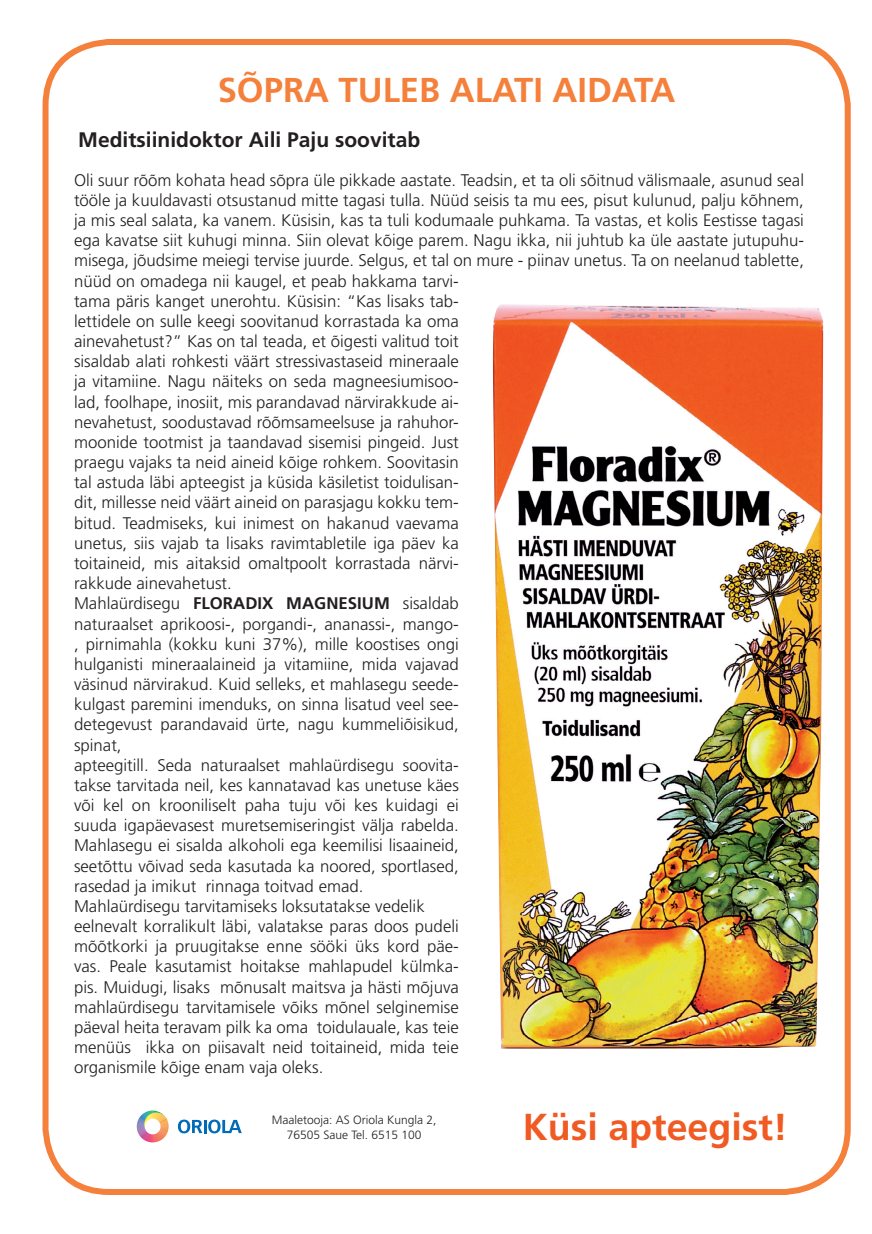
<style>
.page{position:relative;width:872px;height:1234px;background:#fff}
.page>*{position:absolute;margin:0;border:0;box-sizing:border-box;transform-origin:0 0}
.t1{font:700 37.5px "Frutiger LT Std";color:#f05b23}
.t2{font:700 34.5px "Frutiger LT Std";color:#f4803b}
.t3{font:700 21px "Frutiger LT Std";color:#231f20}
.t4{font:300 16.8px/20.1px "Frutiger LT Std";color:#231f20}
.t5{font:300 12px/14.4px "Frutiger LT Std";color:#231f20;text-align:center}
.s1{font-weight:700}
</style>
<div class="page">
<div style="left:43px;top:39px;width:807px;height:1155px;border:6px solid #f4803b;border-radius:64px"></div>
<img style="left:492px;top:304px;width:332px;height:744px">
<svg style="left:178px;top:1119px;width:64px;height:14px"></svg>
<svg style="left:137px;top:1110px;width:31px;height:31px"></svg>
<h2 class="t2" style="left:218px;top:70px;width:459px">SÕPRA TULEB ALATI AIDATA</h2>
<p class="t3" style="left:78px;top:127px;width:343px">Meditsiinidoktor Aili Paju soovitab</p>
<p class="t4" style="left:74px;top:170px;width:731px">Oli suur rõõm kohata head sõpra üle pikkade aastate. Teadsin, et ta oli sõitnud välismaale, asunud seal tööle ja kuuldavasti otsustanud mitte tagasi tulla. Nüüd seisis ta mu ees, pisut kulunud, palju kõhnem, ja mis seal salata, ka vanem. Küsisin, kas ta tuli kodumaale puhkama. Ta vastas, et kolis Eestisse tagasi ega kavatse siit kuhugi minna. Siin olevat kõige parem. Nagu ikka, nii juhtub ka üle aastate jutupuhu&shy;misega, jõudsime meiegi tervise juurde. Selgus, et tal on mure - piinav unetus. Ta on neelanud tablette, nüüd on omadega nii kaugel, et peab hakkama tarvi-<br>tama päris kanget unerohtu. Küsisin: “Kas lisaks tab-<br>lettidele on sulle keegi soovitanud korrastada ka oma<br>ainevahetust?” Kas on tal teada, et õigesti valitud toit<br>sisaldab alati rohkesti väärt stressivastaseid mineraale<br>ja vitamiine. Nagu näiteks on seda magneesiumisoo-<br>lad, foolhape, inosiit, mis parandavad närvirakkude ai-<br>nevahetust, soodustavad rõõmsameelsuse ja rahuhor-<br>moonide tootmist ja taandavad sisemisi pingeid. Just<br>praegu vajaks ta neid aineid kõige rohkem. Soovitasin<br>tal astuda läbi apteegist ja küsida käsiletist toidulisan-<br>dit, millesse neid väärt aineid on parasjagu kokku tem-<br>bitud. Teadmiseks, kui inimest on hakanud vaevama<br>unetus, siis vajab ta lisaks ravimtabletile iga päev ka<br>toitaineid, mis aitaksid omaltpoolt korrastada närvi-<br>rakkude ainevahetust.<br>Mahlaürdisegu <span class="s1">FLORADIX MAGNESIUM</span> sisaldab<br>naturaalset aprikoosi-, porgandi-, ananassi-, mango-<br>, pirnimahla (kokku kuni 37%), mille koostises ongi<br>hulganisti mineraalaineid ja vitamiine, mida vajavad<br>väsinud närvirakud. Kuid selleks, et mahlasegu seede-<br>kulgast paremini imenduks, on sinna lisatud veel see-<br>detegevust parandavaid ürte, nagu kummeliõisikud,<br>spinat,<br>apteegitill. Seda naturaalset mahlaürdisegu soovita-<br>takse tarvitada neil, kes kannatavad kas unetuse käes<br>või kel on krooniliselt paha tuju või kes kuidagi ei<br>suuda igapäevasest muretsemiseringist välja rabelda.<br>Mahlasegu ei sisalda alkoholi ega keemilisi lisaaineid,<br>seetõttu võivad seda kasutada ka noored, sportlased,<br>rasedad ja imikut rinnaga toitvad emad.<br>Mahlaürdisegu tarvitamiseks loksutatakse vedelik<br>eelnevalt korralikult läbi, valatakse paras doos pudeli<br>mõõtkorki ja pruugitakse enne sööki üks kord päe-<br>vas. Peale kasutamist hoitakse mahlapudel külmka-<br>pis. Muidugi, lisaks mõnusalt maitsva ja hästi mõjuva<br>mahlaürdisegu tarvitamisele võiks mõnel selginemise<br>päeval heita teravam pilk ka oma toidulauale, kas teie<br>menüüs ikka on piisavalt neid toitaineid, mida teie<br>organismile kõige enam vaja oleks.</p>
<p class="t5" style="left:272px;top:1112px;width:166px">Maaletooja: AS Oriola Kungla 2,<br>76505 Saue Tel. 6515 100</p>
<h1 class="t1" style="left:523px;top:1104px;width:266px">Küsi apteegist!</h1>
</div>
